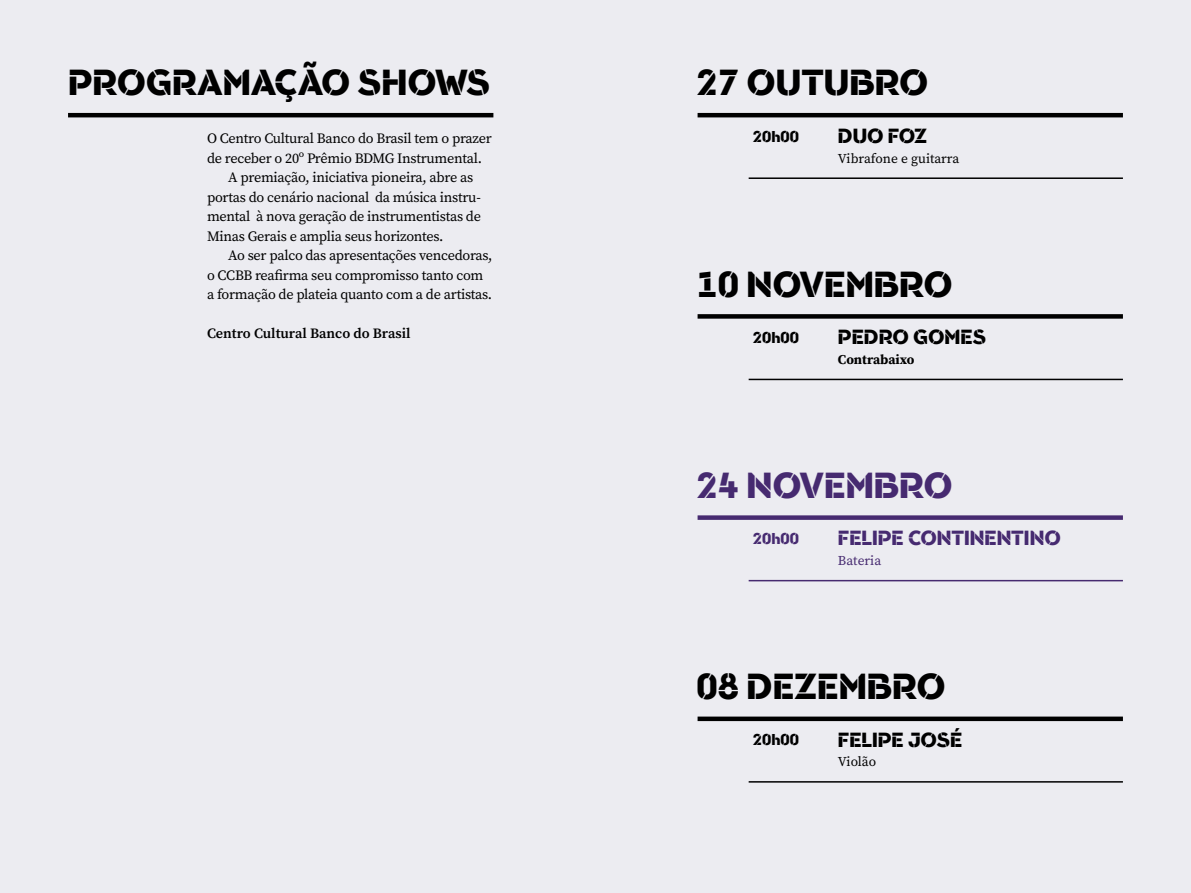
<style>
.page{position:relative;width:1191px;height:893px;background:#ececf1}
.page>*{position:absolute;margin:0;border:0;box-sizing:border-box;transform-origin:0 0}
.t1{font:34.5px "Remo Stencil";color:#000}
.t2{font:34.5px "Remo Stencil";color:#462a70}
.t3{font:19.5px "Remo Stencil";color:#000}
.t4{font:19.5px "Remo Stencil";color:#462a70}
.t5{font:15px "Remo Stencil";color:#000}
.t6{font:15px "Remo Stencil";color:#462a70}
.t7{font:14.25px "Source Serif Pro";letter-spacing:-.02em;color:#000}
.t8{font:600 14.25px "Source Serif Pro";color:#000}
.t9{font:13.5px "Source Serif Pro";color:#000}
.t10{font:700 13.5px "Source Serif Pro";color:#000}
.t11{font:13.5px "Source Serif Pro";color:#462a70}
</style>
<div class="page">
<hr style="left:748px;top:177px;width:375px;height:2px;background:#000">
<hr style="left:697px;top:113px;width:426px;height:4px;background:#000">
<hr style="left:68px;top:113px;width:425px;height:4px;background:#000">
<hr style="left:748px;top:379px;width:375px;height:1px;background:#000">
<div style="left:697px;top:314px;width:426px;height:5px;background:#000"></div>
<hr style="left:748px;top:580px;width:375px;height:1px;background:#462a70">
<div style="left:697px;top:515px;width:426px;height:5px;background:#462a70"></div>
<hr style="left:748px;top:781px;width:375px;height:2px;background:#000">
<hr style="left:697px;top:717px;width:426px;height:4px;background:#000">
<h1 class="t1" style="left:68px;top:61px;width:423px">PROGRAMAÇÃO SHOWS</h1>
<p class="t7" style="left:207px;top:129px;width:286px">O Centro Cultural Banco do Brasil tem o prazer</p>
<p class="t7" style="left:207px;top:149px;width:276px">de receber o 20º Prêmio BDMG Instrumental.</p>
<p class="t7" style="left:228px;top:168px;width:246px">A premiação, iniciativa pioneira, abre as</p>
<p class="t7" style="left:207px;top:188px;width:275px">portas do cenário nacional da música instru-</p>
<p class="t7" style="left:207px;top:207px;width:275px">mental à nova geração de instrumentistas de</p>
<p class="t7" style="left:207px;top:227px;width:238px">Minas Gerais e amplia seus horizontes.</p>
<p class="t7" style="left:228px;top:246px;width:266px">Ao ser palco das apresentações vencedoras,</p>
<p class="t7" style="left:207px;top:266px;width:278px">o CCBB reafirma seu compromisso tanto com</p>
<p class="t7" style="left:207px;top:285px;width:287px">a formação de plateia quanto com a de artistas.</p>
<p class="t8" style="left:207px;top:324px;width:205px">Centro Cultural Banco do Brasil</p>
<h1 class="t1" style="left:696px;top:61px;width:233px">27 OUTUBRO</h1>
<p class="t5" style="left:753px;top:127px;width:48px">20h00</p>
<h2 class="t3" style="left:838px;top:124px;width:91px">DUO FOZ</h2>
<p class="t9" style="left:838px;top:149px;width:123px">Vibrafone e guitarra</p>
<h1 class="t1" style="left:696px;top:262px;width:258px">10 NOVEMBRO</h1>
<p class="t5" style="left:753px;top:328px;width:48px">20h00</p>
<h2 class="t3" style="left:838px;top:325px;width:149px">PEDRO GOMES</h2>
<p class="t10" style="left:838px;top:350px;width:78px">Contrabaixo</p>
<h1 class="t2" style="left:696px;top:463px;width:258px">24 NOVEMBRO</h1>
<p class="t6" style="left:753px;top:529px;width:48px">20h00</p>
<h2 class="t4" style="left:838px;top:526px;width:224px">FELIPE CONTINENTINO</h2>
<p class="t11" style="left:838px;top:551px;width:45px">Bateria</p>
<h1 class="t1" style="left:696px;top:665px;width:251px">08 DEZEMBRO</h1>
<p class="t5" style="left:753px;top:730px;width:48px">20h00</p>
<h2 class="t3" style="left:838px;top:727px;width:126px">FELIPE JOSÉ</h2>
<p class="t9" style="left:838px;top:753px;width:40px">Violão</p>
</div>
